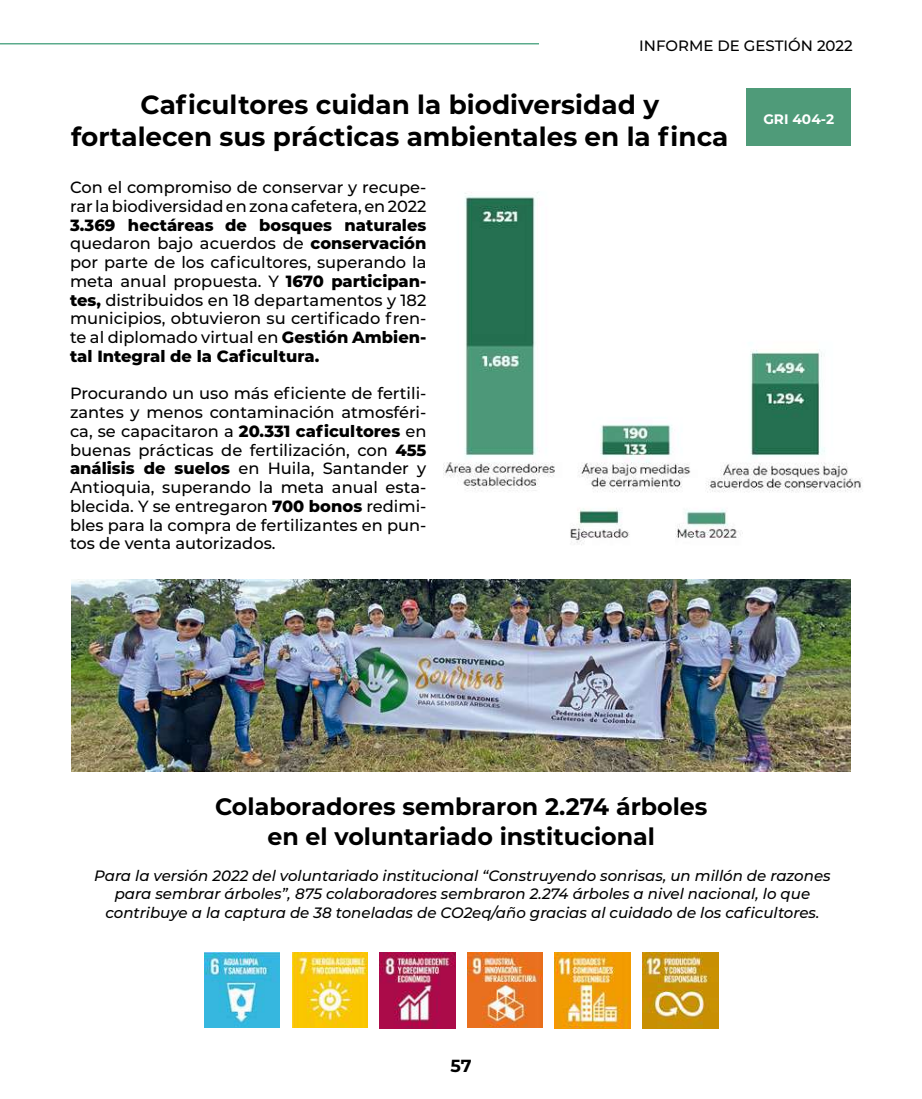
<style>
.page{position:relative;width:922px;height:1099px;background:#fff}
.page>*{position:absolute;margin:0;border:0;box-sizing:border-box;transform-origin:0 0}
.t1{font:700 26.25px/32.5px "Montserrat";color:#000;text-align:center}
.t2{font:700 23.75px/30px "Montserrat";color:#000;text-align:center}
.t3{font:700 17.5px "Montserrat";color:#000}
.t4{font:500 16.25px/18.8px "Montserrat";color:#000;text-align:justify}
.t5{font:italic 500 15px/18.8px "Montserrat";color:#000;text-align:center}
.t6{font:500 15px "Montserrat";color:#000}
.t7{font:700 13.75px "Montserrat";color:#fff}
.s1{font-weight:800}
</style>
<div class="page">
<hr style="left:0;top:43px;width:539px;height:1px;background:#3c9b76">
<img style="left:443px;top:192px;width:419px;height:353px">
<div style="left:746px;top:89px;width:104px;height:57px;background:#4f9b79"></div>
<img style="left:71px;top:579px;width:779px;height:192px">
<img style="left:292px;top:952px;width:75px;height:75px">
<img style="left:554px;top:952px;width:76px;height:76px">
<img style="left:204px;top:952px;width:76px;height:75px">
<img style="left:379px;top:952px;width:76px;height:76px">
<img style="left:467px;top:952px;width:75px;height:75px">
<img style="left:642px;top:952px;width:75px;height:76px">
<p class="t6" style="left:639px;top:35px;width:215px">INFORME DE GESTIÓN 2022</p>
<h1 class="t1" style="left:71px;top:87px;width:658px">Caficultores cuidan la biodiversidad y fortalecen sus prácticas ambientales en la finca</h1>
<p class="t4" style="left:70px;top:177px;width:358px">Con el compromiso de conservar y recupe&shy;rar la biodiversidad en zona cafetera, en 2022</p>
<p class="t4" style="left:70px;top:215px;width:358px"><span class="s1">3.369 hectáreas de bosques naturales </span>quedaron bajo acuerdos de <span class="s1">conservación </span>por parte de los caficultores, superando la meta anual propuesta. Y <span class="s1">1670 participan&shy;tes,</span> distribuidos en 18 departamentos y 182 municipios, obtuvieron su certificado fren&shy;te al diplomado virtual en <span class="s1">Gestión Ambien&shy;tal Integral de la Caficultura.</span></p>
<p class="t4" style="left:70px;top:383px;width:358px">Procurando un uso más eficiente de fertili&shy;zantes y menos contaminación atmosféri&shy;ca, se capacitaron a <span class="s1">20.331 caficultores</span> en buenas prácticas de fertilización, con <span class="s1">455 análisis de suelos</span> en Huila, Santander y Antioquia, superando la meta anual esta&shy;blecida. Y se entregaron <span class="s1">700 bonos</span> redimi&shy;bles para la compra de fertilizantes en pun&shy;tos de venta autorizados.</p>
<p class="t7" style="left:763px;top:109px;width:72px">GRI 404-2</p>
<h2 class="t2" style="left:215px;top:790px;width:494px">Colaboradores sembraron 2.274 árboles en el voluntariado institucional</h2>
<p class="t5" style="left:94px;top:865px;width:738px">Para la versión 2022 del voluntariado institucional “Construyendo sonrisas, un millón de razones para sembrar árboles”, 875 colaboradores sembraron 2.274 árboles a nivel nacional, lo que contribuye a la captura de 38 toneladas de CO2eq/año gracias al cuidado de los caficultores.</p>
<p class="t3" style="left:450px;top:1052px;width:23px">57</p>
</div>
